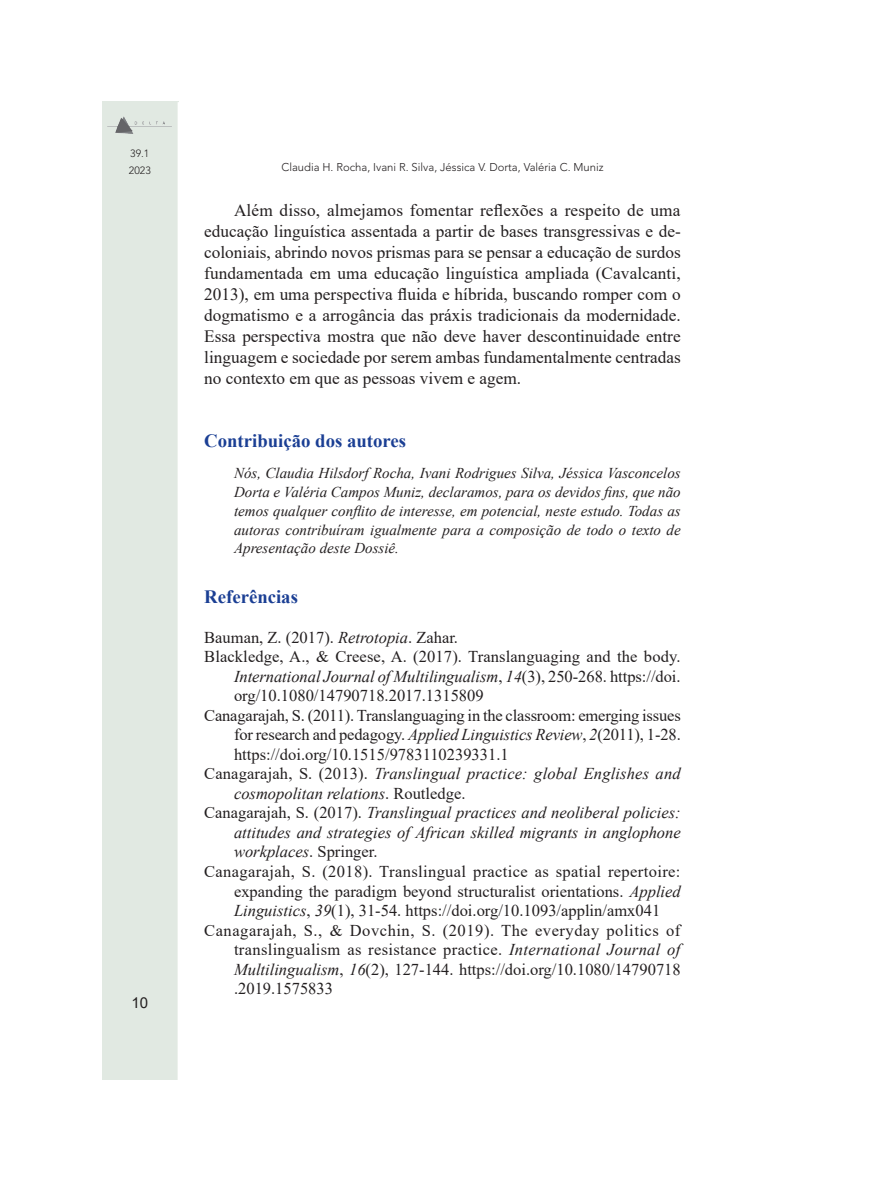
<style>
.page{position:relative;width:885px;height:1183px;background:#fff}
.page>*{position:absolute;margin:0;border:0;box-sizing:border-box;transform-origin:0 0}
.t1{font:700 18.75px "Times New Roman";color:#1b3f94}
.t2{font:17.25px/21px "Times New Roman";color:#231f20;text-align:justify}
.t3{font:16.5px "Times New Roman";color:#231f20}
.t4{font:italic 16.5px "Times New Roman";color:#231f20}
.t5{font:16.5px "Times New Roman";letter-spacing:.02em;color:#231f20}
.t6{font:16.5px "Times New Roman";letter-spacing:.03em;color:#231f20}
.t7{font:italic 15px/18.8px "Times New Roman";color:#231f20;text-align:justify}
.t8{font:15px "Arial";color:#231f20}
.t9{font:300 11.25px "Avenir";color:#231f20}
.t10{font:300 10.5px/16.5px "Avenir";color:#231f20}
.s1{font-style:italic}
.s2{font-style:normal}
</style>
<div class="page">
<div style="left:102px;top:101px;width:77px;height:978px;background:#e1e9e2"></div>
<img style="left:107px;top:116px;width:65px;height:18px">
<hr style="left:178px;top:102px;width:4px;height:978px;background:#fff">
<p class="t10" style="left:129px;top:145px;width:23px">39.1<br>2023</p>
<p class="t8" style="left:131px;top:991px;width:18px">10</p>
<p class="t9" style="left:281px;top:160px;width:323px">Claudia H. Rocha, Ivani R. Silva, Jéssica V. Dorta, Valéria C. Muniz</p>
<p class="t2" style="left:204px;top:199px;width:478px;text-indent:30px">Além disso, almejamos fomentar reflexões a respeito de uma educação linguística assentada a partir de bases transgressivas e de&shy;coloniais, abrindo novos prismas para se pensar a educação de surdos fundamentada em uma educação linguística ampliada (Cavalcanti, 2013), em uma perspectiva fluida e híbrida, buscando romper com o dogmatismo e a arrogância das práxis tradicionais da modernidade.<br>Essa perspectiva mostra que não deve haver descontinuidade entre linguagem e sociedade por serem ambas fundamentalmente centradas no contexto em que as pessoas vivem e agem.</p>
<p class="t1" style="left:204px;top:427px;width:203px">Contribuição dos autores</p>
<p class="t7" style="left:234px;top:463px;width:448px">Nós, Claudia Hilsdorf Rocha, Ivani Rodrigues Silva, Jéssica Vasconcelos Dorta e Valéria Campos Muniz, declaramos, para os devidos fins, que não temos qualquer conflito de interesse, em potencial, neste estudo. Todas as autoras contribuíram igualmente para a composição de todo o texto de Apresentação deste Dossiê.</p>
<p class="t1" style="left:204px;top:583px;width:95px">Referências</p>
<p class="t3" style="left:204px;top:625px;width:255px">Bauman, Z. (2017). <span class="s1">Retrotopia</span>. Zahar.</p>
<p class="t3" style="left:204px;top:645px;width:477px">Blackledge, A., &amp; Creese, A. (2017). Translanguaging and the body.</p>
<p class="t4" style="left:234px;top:664px;width:448px">International Journal of Multilingualism<span class="s2">,</span> 14<span class="s2">(3), 250-268. https://doi.</span></p>
<p class="t3" style="left:234px;top:684px;width:251px">org/10.1080/14790718.2017.1315809</p>
<p class="t3" style="left:204px;top:703px;width:478px">Canagarajah, S. (2011). Translanguaging in the classroom: emerging issues</p>
<p class="t3" style="left:234px;top:723px;width:448px">for research and pedagogy. <span class="s1">Applied Linguistics Review</span>, <span class="s1">2</span>(2011), 1-28.</p>
<p class="t3" style="left:234px;top:742px;width:276px">https://doi.org/10.1515/9783110239331.1</p>
<p class="t4" style="left:204px;top:762px;width:478px"><span class="s2">Canagarajah, S. (2013).</span> Translingual practice: global Englishes and</p>
<p class="t4" style="left:234px;top:781px;width:233px">cosmopolitan relations<span class="s2">. Routledge.</span></p>
<p class="t4" style="left:204px;top:801px;width:478px"><span class="s2">Canagarajah, S. (2017).</span> Translingual practices and neoliberal policies:</p>
<p class="t4" style="left:234px;top:820px;width:448px">attitudes and strategies of African skilled migrants in anglophone</p>
<p class="t4" style="left:234px;top:840px;width:145px">workplaces<span class="s2">. Springer.</span></p>
<p class="t5" style="left:204px;top:859px;width:477px">Canagarajah, S. (2018). Translingual practice as spatial repertoire:</p>
<p class="t3" style="left:234px;top:879px;width:448px">expanding the paradigm beyond structuralist orientations. <span class="s1">Applied</span></p>
<p class="t3" style="left:234px;top:898px;width:427px"><span class="s1">Linguistics</span>, <span class="s1">39</span>(1), 31-54. https://doi.org/10.1093/applin/amx041</p>
<p class="t6" style="left:204px;top:918px;width:477px">Canagarajah, S., &amp; Dovchin, S. (2019). The everyday politics of</p>
<p class="t5" style="left:234px;top:937px;width:448px">translingualism as resistance practice. <span class="s1">International Journal of</span></p>
<p class="t3" style="left:234px;top:957px;width:448px"><span class="s1">Multilingualism</span>, <span class="s1">16</span>(2), 127-144. https://doi.org/10.1080/14790718</p>
<p class="t3" style="left:234px;top:976px;width:100px">.2019.1575833</p>
</div>
